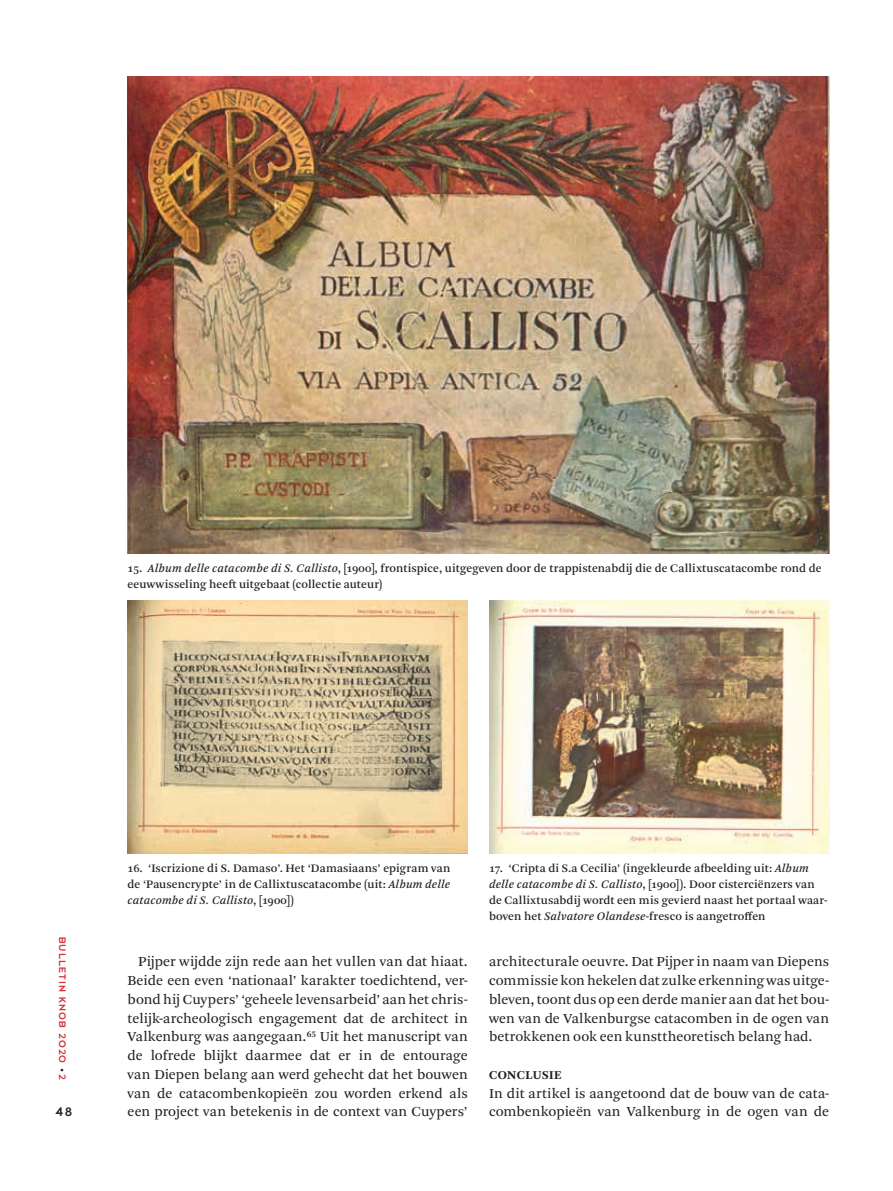
<style>
.page{position:relative;width:893px;height:1191px;background:#fff}
.page>*{position:absolute;margin:0;border:0;box-sizing:border-box;transform-origin:0 0}
.t1{font:14.4px/18.8px "Arnhem Pro Blond";letter-spacing:.005em;color:#231f20;text-align:justify}
.t2{font:13.5px "Dessau Pro";color:#231f20}
.t3{font:700 12.6px "Arnhem Pro";letter-spacing:.03em;color:#231f20}
.t4{font:12px/15.8px "Arnhem Pro";letter-spacing:.01em;color:#231f20}
.t5{font:10.5px "Dessau Pro";letter-spacing:.11em;color:#d23139}
.s1{font-style:italic}
.s2{font-size:8.25px;color:#231f20}
</style>
<div class="page">
<img style="left:128px;top:77px;width:701px;height:476px">
<img style="left:128px;top:600px;width:340px;height:253px">
<img style="left:489px;top:600px;width:340px;height:253px">
<p class="t4" style="left:128px;top:561px;width:695px">15. <span class="s1">Album delle catacombe di S. Callisto</span>, [1900], frontispice, uitgegeven door de trappistenabdij die de Callixtuscatacombe rond de eeuwwisseling heeft uitgebaat (collectie auteur)</p>
<p class="t5" style="left:68px;top:936px;width:145px;rotate:90deg">BULLETIN KNOB 2020 <span class="s2">•</span> 2</p>
<p class="t2" style="left:55px;top:1105px;width:18px">48</p>
<p class="t4" style="left:128px;top:861px;width:324px;text-align:justify">16. ‘Iscrizione di S. Damaso’. Het ‘Damasiaans’ epigram van de ‘Pausencrypte’ in de Callixtuscatacombe (uit: <span class="s1">Album delle catacombe di S. Callisto</span>, [1900])</p>
<p class="t4" style="left:489px;top:861px;width:340px">17. ‘Cripta di S.a Cecilia’ (ingekleurde afbeelding uit: <span class="s1">Album delle catacombe di S. Callisto</span>, [1900]). Door cisterciënzers van de Callixtusabdij wordt een mis gevierd naast het portaal waar&shy;boven het <span class="s1">Salvatore Olandese</span>-fresco is aangetroffen</p>
<p class="t1" style="left:128px;top:952px;width:342px;text-indent:11px">Pijper wijdde zijn rede aan het vullen van dat hiaat.<br>Beide een even ‘nationaal’ karakter toedichtend, ver&shy;bond hij Cuypers’ ‘geheele levensarbeid’ aan het chris&shy;telijk-archeologisch engagement dat de architect in Valkenburg was aangegaan.<sup>65</sup> Uit het manuscript van de lofrede blijkt daarmee dat er in de entourage van Diepen belang aan werd gehecht dat het bouwen van de catacombenkopieën zou worden erkend als een project van betekenis in de context van Cuypers’</p>
<p class="t1" style="left:489px;top:952px;width:342px">architecturale oeuvre. Dat Pijper in naam van Diepens commissie kon hekelen dat zulke erkenning was uitge&shy;bleven, toont dus op een derde manier aan dat het bou&shy;wen van de Valkenburgse catacomben in de ogen van betrokkenen ook een kunsttheoretisch belang had.</p>
<p class="t3" style="left:489px;top:1066px;width:74px">CONCLUSIE</p>
<p class="t1" style="left:489px;top:1083px;width:342px">In dit artikel is aangetoond dat de bouw van de cata&shy;combenkopieën van Valkenburg in de ogen van de</p>
</div>
